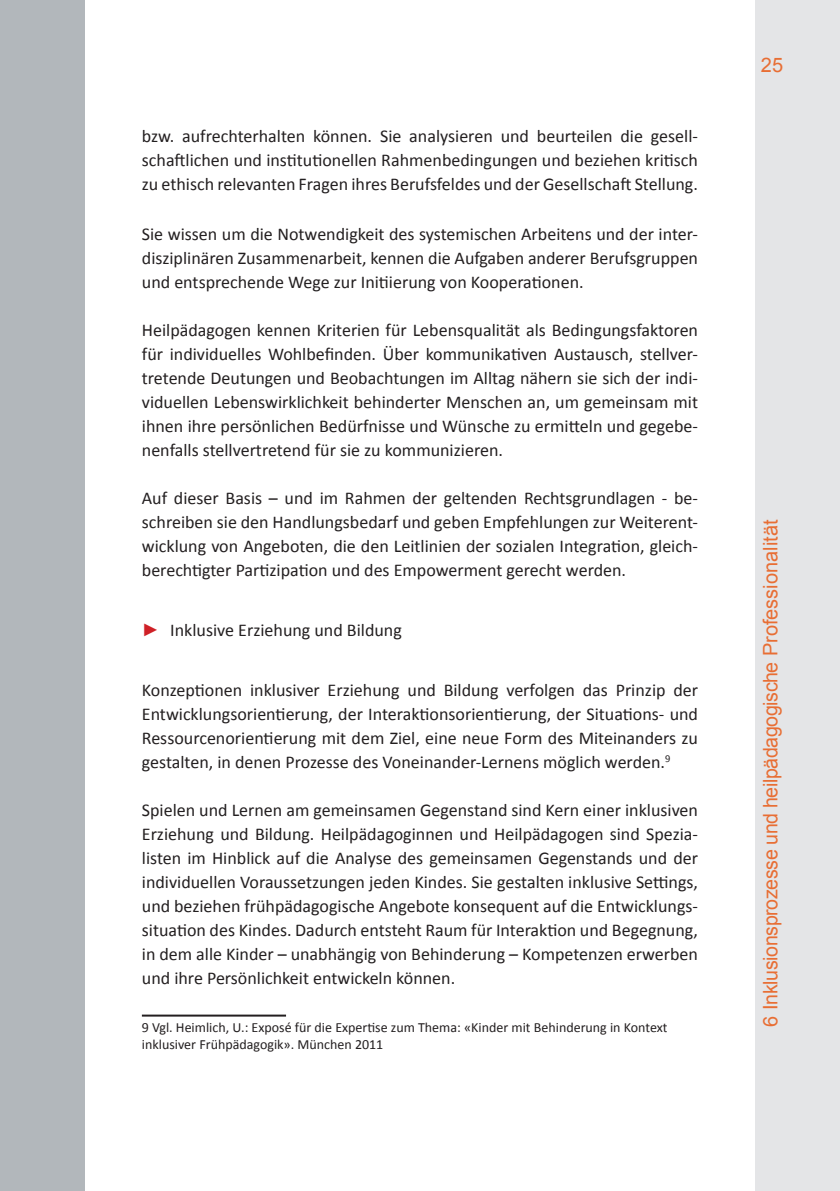
<style>
.page{position:relative;width:840px;height:1191px;background:#fff}
.page>*{position:absolute;margin:0;border:0;box-sizing:border-box;transform-origin:0 0}
.t1{font:20px "Arial";letter-spacing:-.02em;color:#e86e34}
.t2{font:18px/24px "Calibri";color:#231f20;text-align:justify}
.t3{font:14px/16.8px "Calibri";color:#231f20}
.s1{font-family:"Arial";color:#cf2026}
</style>
<div class="page">
<div style="left:754px;top:0;width:85px;height:1191px;background:#e4e5e7"></div>
<div style="left:0;top:0;width:85px;height:1191px;background:#b2b7bb"></div>
<hr style="left:142px;top:1014px;width:144px;height:2px;background:#231f20">
<p class="t2" style="left:142px;top:124px;width:557px">bzw. aufrechterhalten können. Sie analysieren und beurteilen die gesell&shy;schaftlichen und institutionellen Rahmenbedingungen und beziehen kritisch zu ethisch relevanten Fragen ihres Berufsfeldes und der Gesellschaft Stellung.</p>
<p class="t2" style="left:142px;top:222px;width:557px">Sie wissen um die Notwendigkeit des systemischen Arbeitens und der inter&shy;disziplinären Zusammenarbeit, kennen die Aufgaben anderer Berufsgruppen und entsprechende Wege zur Initiierung von Kooperationen.</p>
<p class="t2" style="left:142px;top:318px;width:557px">Heilpädagogen kennen Kriterien für Lebensqualität als Bedingungsfaktoren für individuelles Wohlbefinden. Über kommunikativen Austausch, stellver&shy;tretende Deutungen und Beobachtungen im Alltag nähern sie sich der indi&shy;viduellen Lebenswirklichkeit behinderter Menschen an, um gemeinsam mit ihnen ihre persönlichen Bedürfnisse und Wünsche zu ermitteln und gegebe&shy;nenfalls stellvertretend für sie zu kommunizieren.</p>
<p class="t2" style="left:142px;top:486px;width:557px">Auf dieser Basis – und im Rahmen der geltenden Rechtsgrundlagen - be&shy;schreiben sie den Handlungsbedarf und geben Empfehlungen zur Weiterent&shy;wicklung von Angeboten, die den Leitlinien der sozialen Integration, gleich&shy;berechtigter Partizipation und des Empowerment gerecht werden.</p>
<p class="t2" style="left:142px;top:617px;width:261px"><span class="s1">►</span> Inklusive Erziehung und Bildung</p>
<p class="t2" style="left:142px;top:678px;width:557px">Konzeptionen inklusiver Erziehung und Bildung verfolgen das Prinzip der Entwicklungsorientierung, der Interaktionsorientierung, der Situations- und Ressourcenorientierung mit dem Ziel, eine neue Form des Miteinanders zu gestalten, in denen Prozesse des Voneinander-Lernens möglich werden.<sup>9</sup></p>
<p class="t2" style="left:142px;top:798px;width:557px">Spielen und Lernen am gemeinsamen Gegenstand sind Kern einer inklusiven Erziehung und Bildung. Heilpädagoginnen und Heilpädagogen sind Spezia&shy;listen im Hinblick auf die Analyse des gemeinsamen Gegenstands und der individuellen Voraussetzungen jeden Kindes. Sie gestalten inklusive Settings, und beziehen frühpädagogische Angebote konsequent auf die Entwicklungs&shy;situation des Kindes. Dadurch entsteht Raum für Interaktion und Begegnung, in dem alle Kinder – unabhängig von Behinderung – Kompetenzen erwerben und ihre Persönlichkeit entwickeln können.</p>
<p class="t3" style="left:142px;top:1019px;width:527px">9 Vgl. Heimlich, U.: Exposé für die Expertise zum Thema: «Kinder mit Behinderung in Kontext inklusiver Frühpädagogik». München 2011</p>
<p class="t1" style="left:760px;top:52px;width:24px">25</p>
<p class="t1" style="left:756px;top:1026px;width:509px;rotate:-90deg">6 Inklusionsprozesse und heilpädagogische Professionalität</p>
</div>
